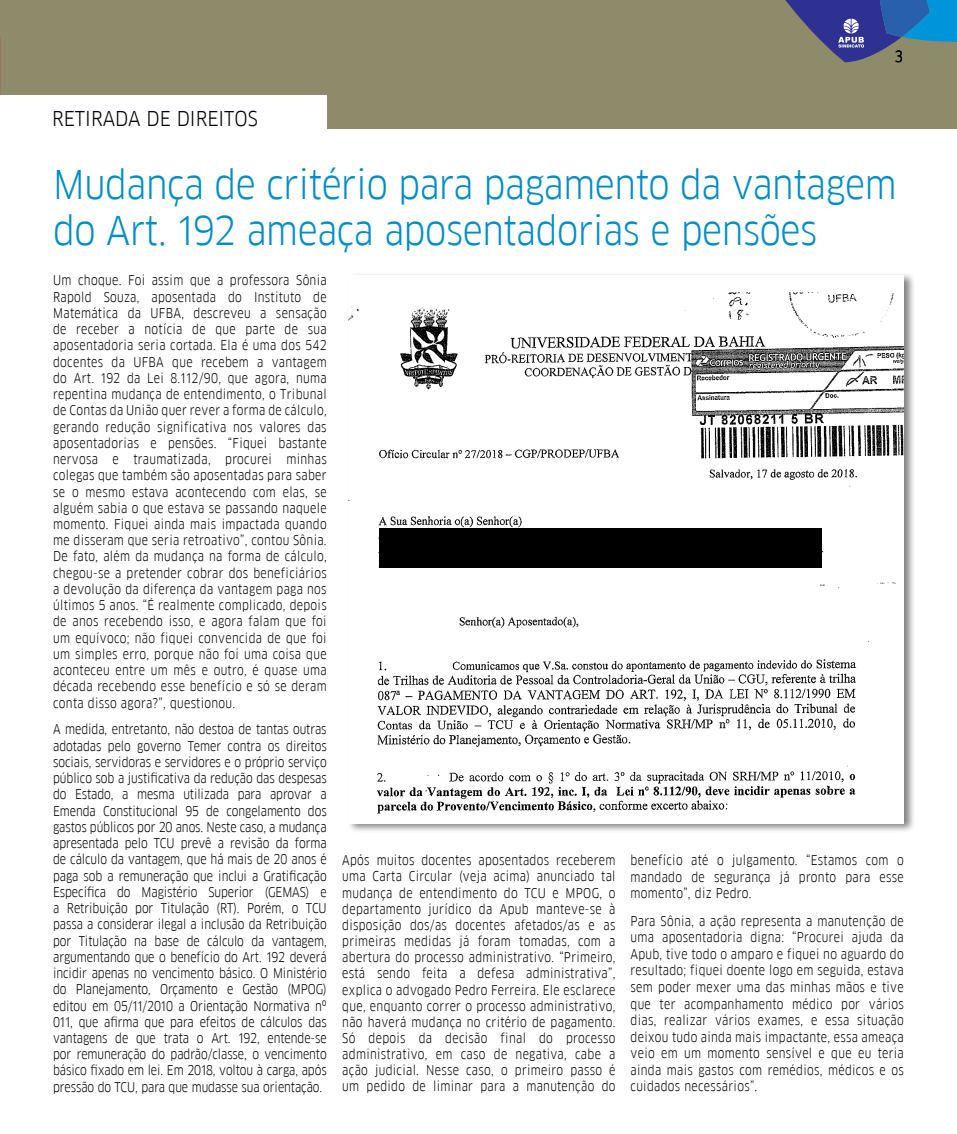
<style>
.page{position:relative;width:957px;height:1134px;background:#fff}
.page>*{position:absolute;margin:0;border:0;box-sizing:border-box;transform-origin:0 0}
.t1{font:38.75px/46.5px "Goethe FF Clan";letter-spacing:-.01em;color:#008dc7}
.t2{font:20px "Goethe FF Clan";color:#000}
.t3{font:15px "Goethe FF Clan";color:#000;scale:.93 1}
.t4{font:13.12px/16.2px "Goethe FF Clan";letter-spacing:.025em;color:#000;text-align:justify;scale:.93 1}
</style>
<div class="page">
<div style="left:0;top:0;width:957px;height:129px;background:#8e8b6a"></div>
<svg style="left:785px;top:0;width:172px;height:62px"></svg>
<div style="left:347px;top:272px;width:568px;height:561px;background:#000;opacity:.49"></div>
<img style="left:349px;top:275px;width:555px;height:548px">
<div style="left:379px;top:528px;width:443px;height:40px;background:#000"></div>
<div style="left:0;top:95px;width:326px;height:37px;background:#fff"></div>
<h2 class="t2" style="left:52px;top:107px;width:207px">RETIRADA DE DIREITOS</h2>
<p class="t3" style="left:894px;top:48px;width:10px">3</p>
<h1 class="t1" style="left:53px;top:161px;width:845px">Mudança de critério para pagamento da vantagem do Art. 192 ameaça aposentadorias e pensões</h1>
<p class="t4" style="left:53px;top:272px;width:296px">Um choque. Foi assim que a professora Sônia Rapold Souza, aposentada do Instituto de Matemática da UFBA, descreveu a sensação de receber a notícia de que parte de sua aposentadoria seria cortada. Ela é uma dos 542 docentes da UFBA que recebem a vantagem do Art. 192 da Lei 8.112/90, que agora, numa repentina mudança de entendimento, o Tribunal de Contas da União quer rever a forma de cálculo, gerando redução significativa nos valores das aposentadorias e pensões. “Fiquei bastante nervosa e traumatizada, procurei minhas colegas que também são aposentadas para saber se o mesmo estava acontecendo com elas, se alguém sabia o que estava se passando naquele momento. Fiquei ainda mais impactada quando me disseram que seria retroativo”, contou Sônia.<br>De fato, além da mudança na forma de cálculo, chegou-se a pretender cobrar dos beneficiários a devolução da diferença da vantagem paga nos últimos 5 anos. “É realmente complicado, depois de anos recebendo isso, e agora falam que foi um equívoco; não fiquei convencida de que foi um simples erro, porque não foi uma coisa que aconteceu entre um mês e outro, é quase uma década recebendo esse benefício e só se deram conta disso agora?”, questionou.</p>
<p class="t4" style="left:53px;top:721px;width:296px">A medida, entretanto, não destoa de tantas outras adotadas pelo governo Temer contra os direitos sociais, servidoras e servidores e o próprio serviço público sob a justificativa da redução das despesas do Estado, a mesma utilizada para aprovar a Emenda Constitucional 95 de congelamento dos gastos públicos por 20 anos. Neste caso, a mudança apresentada pelo TCU prevê a revisão da forma de cálculo da vantagem, que há mais de 20 anos é paga sob a remuneração que inclui a Gratificação Específica do Magistério Superior (GEMAS) e a Retribuição por Titulação (RT). Porém, o TCU passa a considerar ilegal a inclusão da Retribuição por Titulação na base de cálculo da vantagem, argumentando que o benefício do Art. 192 deverá incidir apenas no vencimento básico. O Ministério do Planejamento, Orçamento e Gestão (MPOG) editou em 05/11/2010 a Orientação Normativa nº 011, que afirma que para efeitos de cálculos das vantagens de que trata o Art. 192, entende-se por remuneração do padrão/classe, o vencimento básico fixado em lei. Em 2018, voltou à carga, após pressão do TCU, para que mudasse sua orientação.</p>
<p class="t4" style="left:342px;top:852px;width:295px">Após muitos docentes aposentados receberem uma Carta Circular (veja acima) anunciado tal mudança de entendimento do TCU e MPOG, o departamento jurídico da Apub manteve-se à disposição dos/as docentes afetados/as e as primeiras medidas já foram tomadas, com a abertura do processo administrativo. “Primeiro, está sendo feita a defesa administrativa”, explica o advogado Pedro Ferreira. Ele esclarece que, enquanto correr o processo administrativo, não haverá mudança no critério de pagamento.<br>Só depois da decisão final do processo administrativo, em caso de negativa, cabe a ação judicial. Nesse caso, o primeiro passo é um pedido de liminar para a manutenção do</p>
<p class="t4" style="left:630px;top:852px;width:295px;line-height:16.6px">benefício até o julgamento. “Estamos com o mandado de segurança já pronto para esse momento”, diz Pedro.</p>
<p class="t4" style="left:630px;top:912px;width:295px;line-height:16.6px">Para Sônia, a ação representa a manutenção de uma aposentadoria digna: “Procurei ajuda da Apub, tive todo o amparo e fiquei no aguardo do resultado; fiquei doente logo em seguida, estava sem poder mexer uma das minhas mãos e tive que ter acompanhamento médico por vários dias, realizar vários exames, e essa situação deixou tudo ainda mais impactante, essa ameaça veio em um momento sensível e que eu teria ainda mais gastos com remédios, médicos e os cuidados necessários”.</p>
</div>
